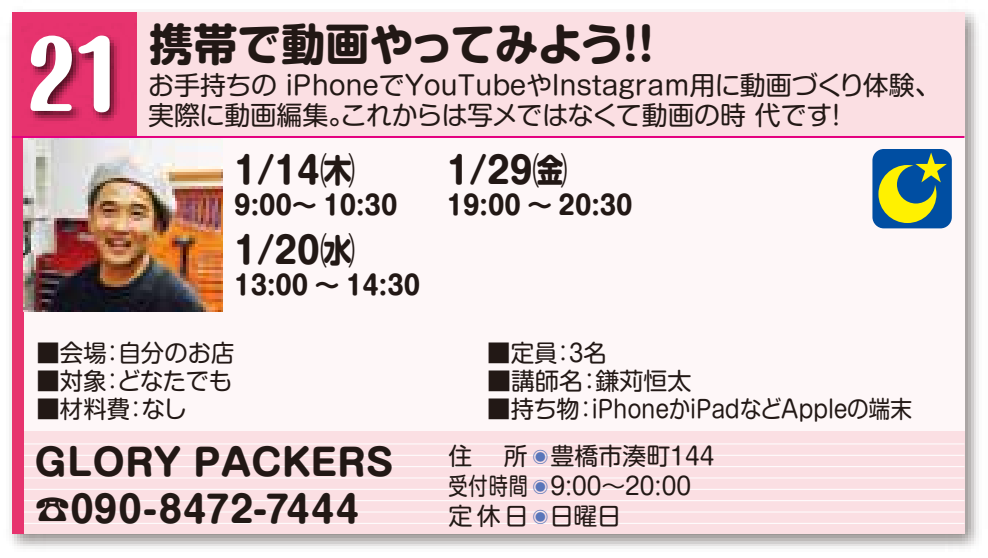
<style>
.page{position:relative;width:988px;height:558px;background:#fff}
.page>*{position:absolute;margin:0;border:0;box-sizing:border-box;transform-origin:0 0}
.t1{font:800 92px "Maru Fo Pro";color:#fff}
.t2{font:700 44px "Shin M Go Pro";color:#221815}
.t3{font:700 36px/47.6px "Shin M Go Pro";color:#221815}
.t4{font:26px/30px "Shin M Go Pro";color:#221815}
.t5{font:700 26px "Shin M Go Pro";color:#221815}
.t6{font:24px/30px "Shin M Go Pro";color:#221815;text-align:justify}
.t7{font:16px/30px "Shin M Go Pro";color:#5976ba;text-align:justify}
</style>
<div class="page">
<img style="left:9px;top:12px;width:970px;height:537px">
<div style="left:12px;top:12px;width:952px;height:522px;background:#fef7f8"></div>
<div style="left:12px;top:432px;width:952px;height:102px;background:#fbdfe3"></div>
<hr style="left:12px;top:522px;width:952px;height:2px;background:#fff">
<hr style="left:12px;top:511px;width:952px;height:1px;background:#fff">
<hr style="left:12px;top:500px;width:952px;height:1px;background:#fff">
<hr style="left:12px;top:488px;width:952px;height:2px;background:#fff">
<hr style="left:12px;top:477px;width:952px;height:1px;background:#fff">
<hr style="left:12px;top:466px;width:952px;height:1px;background:#fff">
<hr style="left:12px;top:454px;width:952px;height:2px;background:#fff">
<hr style="left:12px;top:443px;width:952px;height:1px;background:#fff">
<div style="left:12px;top:12px;width:952px;height:125px;background:#fbdfe3"></div>
<div style="left:12px;top:13px;width:11px;height:521px;background:#e7336e"></div>
<div style="left:12px;top:12px;width:125px;height:125px;background:#e7336e"></div>
<hr style="left:12px;top:136px;width:952px;height:2px;background:#e4007f">
<div style="left:872px;top:149px;width:80px;height:79px;background:#004ea2;border-radius:11px"></div>
<svg style="left:878px;top:152px;width:69px;height:71px"></svg>
<img style="left:23px;top:138px;width:200px;height:173px">
<img style="left:23px;top:35px;width:113px;height:108px">
<h1 class="t1" style="left:28px;top:2px;width:95px">21</h1>
<h2 class="t2" style="left:149px;top:9px;width:520px">携帯で動画やってみよう！！</h2>
<p class="t4" style="left:148px;top:67px;width:794px">お手持ちの iPhoneでYouTubeやInstagram用に動画づくり体験、実際に動画編集。これからは写メではなくて動画の時 代です！</p>
<h3 class="t3" style="left:234px;top:142px;width:122px">1/14㈭</h3>
<p class="t5" style="left:234px;top:184px;width:165px">9:0０～ 10:30</p>
<h3 class="t3" style="left:234px;top:222px;width:122px">1/20㈬</h3>
<p class="t5" style="left:234px;top:264px;width:187px">13:00 ～ 14:30</p>
<h3 class="t3" style="left:447px;top:142px;width:122px">1/29㈮</h3>
<p class="t5" style="left:447px;top:184px;width:187px">19:00 ～ 20:30</p>
<p class="t6" style="left:37px;top:335px;width:199px">■会場：自分のお店</p>
<p class="t6" style="left:37px;top:363px;width:197px">■対象：どなたでも</p>
<p class="t6" style="left:37px;top:391px;width:152px">■材料費：なし</p>
<p class="t6" style="left:487px;top:335px;width:121px">■定員：3名</p>
<p class="t6" style="left:487px;top:363px;width:205px">■講師名：鎌苅恒太</p>
<p class="t6" style="left:487px;top:391px;width:426px">■持ち物：iPhoneかiPadなどAppleの端末</p>
<h3 class="t3" style="left:34px;top:434px;width:361px">GLORY PACKERS ☎090-8472-7444</h3>
<p class="t6" style="left:449px;top:438px;width:25px">住</p>
<p class="t6" style="left:449px;top:438px;width:81px;text-indent:55px">所受付時間定休日</p>
<p class="t7" style="left:532px;top:440px;width:17px">◉ ◉ ◉</p>
<p class="t6" style="left:550px;top:438px;width:166px;text-align:left">豊橋市湊町144<br>9:00～20:00日曜日</p>
</div>
